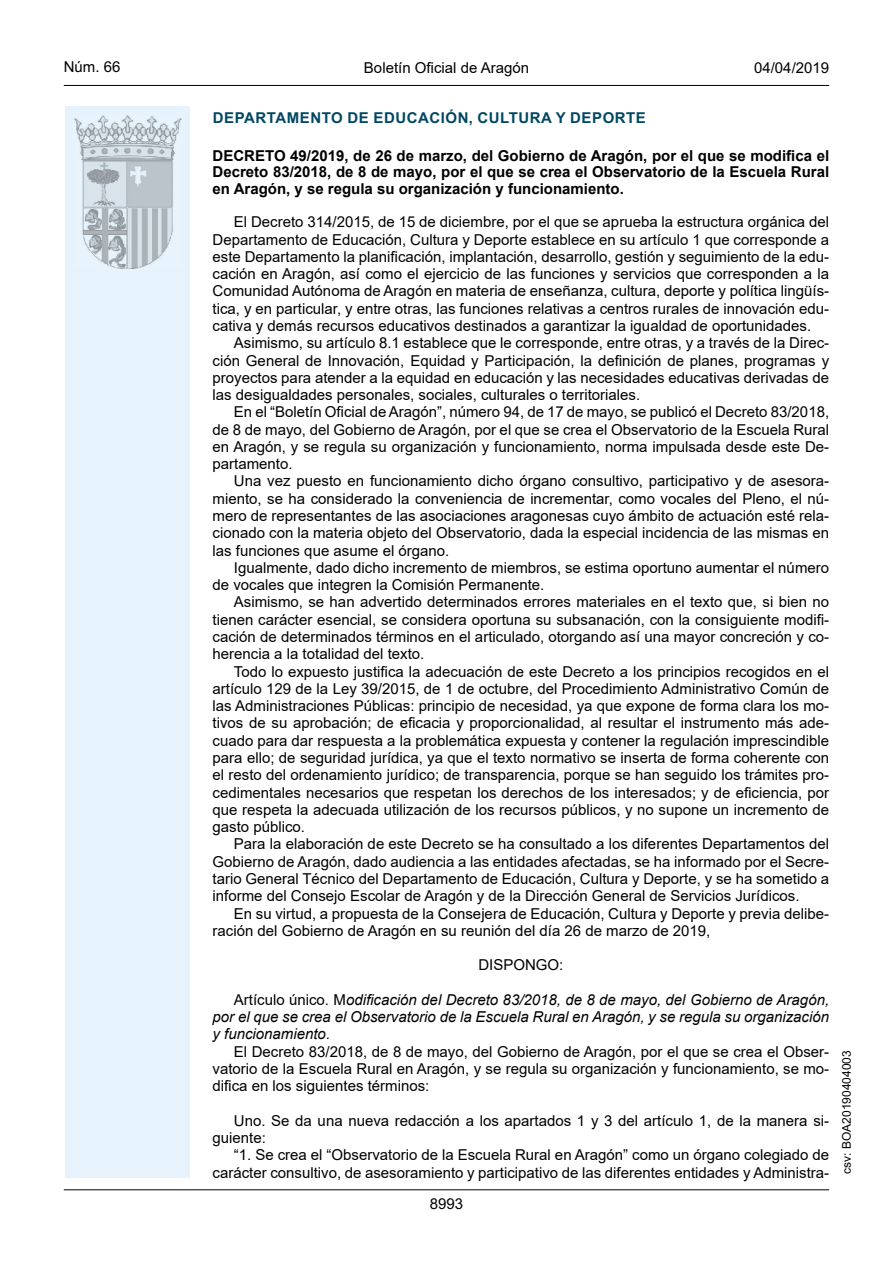
<style>
.page{position:relative;width:893px;height:1263px;background:#fff}
.page>*{position:absolute;margin:0;border:0;box-sizing:border-box;transform-origin:0 0}
.inicio_de_parrafo{font:15px/17.2px "Arial";color:#000;text-align:justify}
.Titulo_text{font:700 15px/16.5px "Arial";color:#000;text-align:justify}
.inicio_de_parrafo-2{font:italic 15px/17.2px "Arial";color:#000;text-align:justify}
.emisor_text{font:15px "Arial Bold MT2";letter-spacing:.035em;color:#004762}
.estilo_head-c{font:15px "Arial";color:#000}
.estilo_head-d{font:15px "Arial MT2";color:#000}
.center{font:15px "Arial";color:#000}
.estilo_head-i{font:15px "Arial MT2";color:#000}
.numero_pagina{font:15px "Arial MT2";color:#000}
.estilo_head-i-2{font:12px "Arial MT2";color:#000}
.s1{font-style:normal}
.s2{font-family:"Arial MT2"}
</style>
<div class="page">
<div style="left:65px;top:106px;width:125px;height:1072px;background:#e6f3fd"></div>
<img style="left:75px;top:115px;width:106px;height:153px">
<hr style="left:64px;top:85px;width:765px;height:1px;background:#000">
<hr style="left:64px;top:1189px;width:765px;height:1px;background:#000">
<p class="estilo_head-i" style="left:64px;top:57px;width:58px">Núm. 66</p>
<p class="estilo_head-c" style="left:364px;top:57px;width:167px">Boletín Oficial de Aragón</p>
<p class="estilo_head-d" style="left:754px;top:57px;width:77px">04/04/2019</p>
<p class="emisor_text" style="left:213px;top:107px;width:435px">DEPARTAMENTO DE EDUCACIÓN, CULTURA Y DEPORTE</p>
<p class="Titulo_text" style="left:213px;top:147px;width:618px">DECRETO 49/2019, de 26 de marzo, del Gobierno de Aragón, por el que se modifica el Decreto 83/2018, de 8 de mayo, por el que se crea el Observatorio de la Escuela Rural en Aragón, y se regula su organización y funcionamiento.</p>
<p class="inicio_de_parrafo" style="left:213px;top:213px;width:618px;text-indent:21px">El Decreto 314/2015, de 15 de diciembre, por el que se aprueba la estructura orgánica del Departamento de Educación, Cultura y Deporte establece en su artículo 1 que corresponde a este Departamento la planificación, implantación, desarrollo, gestión y seguimiento de la edu&shy;cación en Aragón, así como el ejercicio de las funciones y servicios que corresponden a la Comunidad Autónoma de Aragón en materia de enseñanza, cultura, deporte y política lingüís&shy;tica, y en particular, y entre otras, las funciones relativas a centros rurales de innovación edu&shy;cativa y demás recursos educativos destinados a garantizar la igualdad de oportunidades.</p>
<p class="inicio_de_parrafo" style="left:213px;top:334px;width:618px;text-indent:21px">Asimismo, su artículo 8.1 establece que le corresponde, entre otras, y a través de la Direc&shy;ción General de Innovación, Equidad y Participación, la definición de planes, programas y proyectos para atender a la equidad en educación y las necesidades educativas derivadas de las desigualdades personales, sociales, culturales o territoriales.</p>
<p class="inicio_de_parrafo" style="left:213px;top:403px;width:618px;text-indent:21px">En el “Boletín Oficial de Aragón”, número 94, de 17 de mayo, se publicó el Decreto 83/2018, de 8 de mayo, del Gobierno de Aragón, por el que se crea el Observatorio de la Escuela Rural en Aragón, y se regula su organización y funcionamiento, norma impulsada desde este De&shy;partamento.</p>
<p class="inicio_de_parrafo" style="left:213px;top:472px;width:618px;text-indent:21px">Una vez puesto en funcionamiento dicho órgano consultivo, participativo y de asesora&shy;miento, se ha considerado la conveniencia de incrementar, como vocales del Pleno, el nú&shy;mero de representantes de las asociaciones aragonesas cuyo ámbito de actuación esté rela&shy;cionado con la materia objeto del Observatorio, dada la especial incidencia de las mismas en las funciones que asume el órgano.</p>
<p class="inicio_de_parrafo" style="left:213px;top:559px;width:618px;text-indent:21px">Igualmente, dado dicho incremento de miembros, se estima oportuno aumentar el número de vocales que integren la Comisión Permanente.</p>
<p class="inicio_de_parrafo" style="left:213px;top:593px;width:618px;text-indent:21px">Asimismo, se han advertido determinados errores materiales en el texto que, si bien no tienen carácter esencial, se considera oportuna su subsanación, con la consiguiente modifi&shy;cación de determinados términos en el articulado, otorgando así una mayor concreción y co&shy;herencia a la totalidad del texto.</p>
<p class="inicio_de_parrafo" style="left:213px;top:663px;width:618px;text-indent:21px">Todo lo expuesto justifica la adecuación de este Decreto a los principios recogidos en el artículo 129 de la Ley 39/2015, de 1 de octubre, del Procedimiento Administrativo Común de las Administraciones Públicas: principio de necesidad, ya que expone de forma clara los mo&shy;tivos de su aprobación; de eficacia y proporcionalidad, al resultar el instrumento más ade&shy;cuado para dar respuesta a la problemática expuesta y contener la regulación imprescindible para ello; de seguridad jurídica, ya que el texto normativo se inserta de forma coherente con el resto del ordenamiento jurídico; de transparencia, porque se han seguido los trámites pro&shy;cedimentales necesarios que respetan los derechos de los interesados; y de eficiencia, por que respeta la adecuada utilización de los recursos públicos, y no supone un incremento de gasto público.</p>
<p class="inicio_de_parrafo" style="left:213px;top:835px;width:618px;text-indent:21px">Para la elaboración de este Decreto se ha consultado a los diferentes Departamentos del Gobierno de Aragón, dado audiencia a las entidades afectadas, se ha informado por el Secre&shy;tario General Técnico del Departamento de Educación, Cultura y Deporte, y se ha sometido a informe del Consejo Escolar de Aragón y de la Dirección General de Servicios Jurídicos.</p>
<p class="inicio_de_parrafo" style="left:213px;top:904px;width:618px;text-indent:21px">En su virtud, a propuesta de la Consejera de Educación, Cultura y Deporte y previa delibe&shy;ración del Gobierno de Aragón en su reunión del día 26 de marzo de 2019,</p>
<p class="center" style="left:478px;top:955px;width:87px">DISPONGO:</p>
<p class="inicio_de_parrafo-2" style="left:213px;top:991px;width:618px;text-indent:21px"><span class="s1">Artículo único. M</span>odificación del Decreto 83/2018, de 8 de mayo, del Gobierno de Aragón, por el que se crea el Observatorio de la Escuela Rural en Aragón, y se regula su organización y funcionamiento.</p>
<p class="inicio_de_parrafo" style="left:213px;top:1043px;width:618px;text-indent:21px">El Decreto 83/2018, de 8 de mayo, del Gobierno de Aragón, por el que se crea el Obser&shy;vatorio de la Escuela Rural en Aragón, y se regula su organización y funcionamiento, se mo&shy;difica en los siguientes términos:</p>
<p class="inicio_de_parrafo" style="left:213px;top:1112px;width:618px;text-indent:21px">Uno. Se da una nueva redacción a los apartados 1 y 3 del artículo 1, de la manera si&shy;guiente:</p>
<p class="inicio_de_parrafo" style="left:213px;top:1146px;width:618px;text-align:right">“1. Se crea el “Observatorio de la Escuela Rural en Aragón” como un órgano colegiado de carácter consultivo, de asesoramiento y participativo de las diferentes entidades y Administra<span class="s2">-</span></p>
<p class="numero_pagina" style="left:430px;top:1193px;width:35px">8993</p>
<p class="estilo_head-i-2" style="left:838px;top:1174px;width:125px;rotate:-90deg">csv: BOA20190404003</p>
</div>
